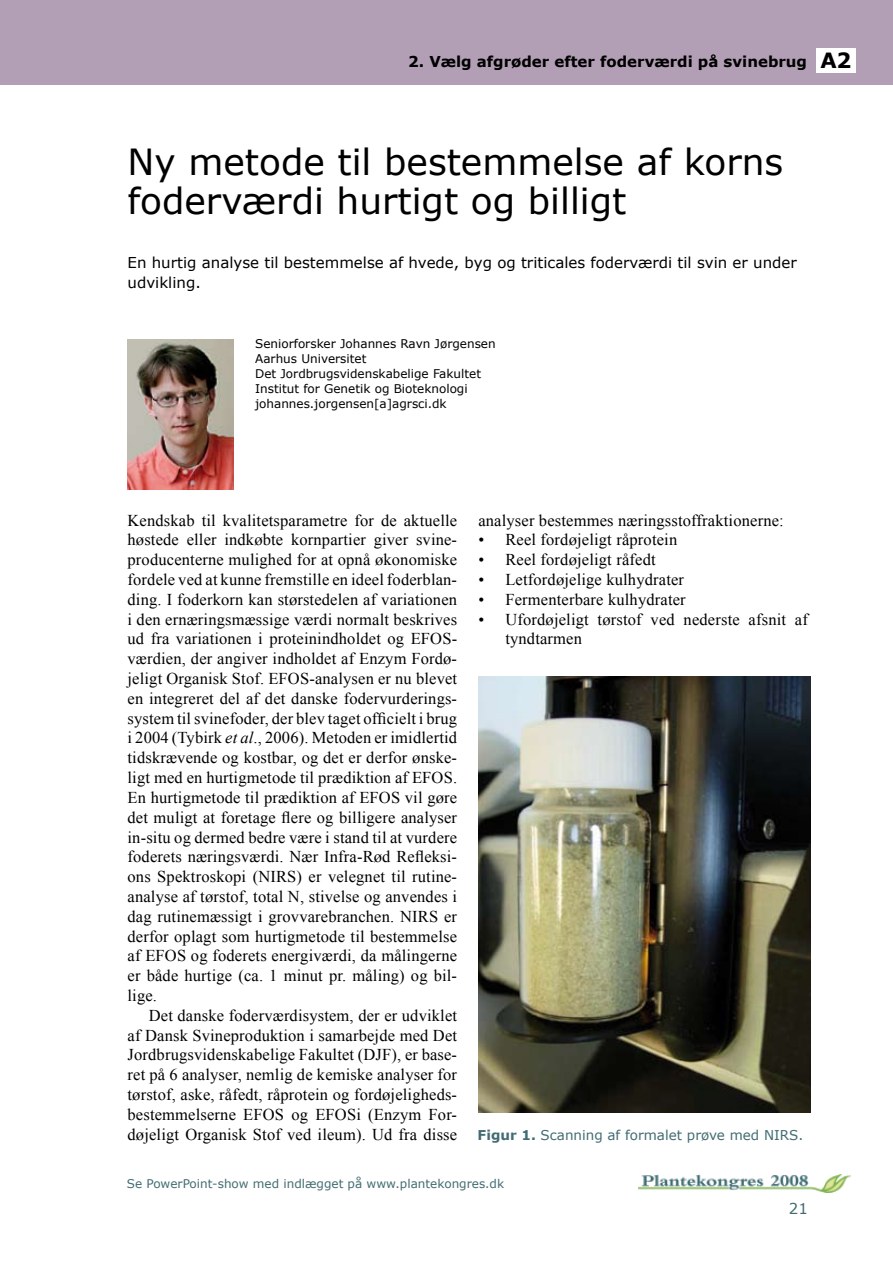
<style>
.page{position:relative;width:893px;height:1263px;background:#fff}
.page>*{position:absolute;margin:0;border:0;box-sizing:border-box;transform-origin:0 0}
.t1{font:36px/39px "Verdana";color:#000}
.t2{font:16.5px/19.8px "Times New Roman";letter-spacing:.01em;color:#000}
.t3{font:15px/19.8px "Verdana";color:#000}
.t4{font:700 15px "Verdana";color:#000}
.t5{font:15px "Verdana";color:#426c72}
.t6{font:13.5px "Verdana";color:#426c72}
.t7{font:12px/15px "Verdana";color:#000}
.t8{font:12px "Verdana";color:#426c72}
.s1{font-size:21px}
.s2{font-style:italic}
.s3{font-weight:700}
</style>
<div class="page">
<div style="left:0;top:0;width:893px;height:85px;background:#b29fb5"></div>
<img style="left:638px;top:1174px;width:213px;height:18px">
<div style="left:816px;top:48px;width:40px;height:24px;background:#fff"></div>
<img style="left:128px;top:339px;width:106px;height:150px">
<img style="left:478px;top:676px;width:332px;height:436px">
<p class="t4" style="left:408px;top:52px;width:445px">2. Vælg afgrøder efter foderværdi på svinebrug <span class="s1">A2</span></p>
<p class="t1" style="left:128px;top:141px;width:657px">Ny metode til bestemmelse af korns foderværdi hurtigt og billigt</p>
<p class="t3" style="left:128px;top:252px;width:671px">En hurtig analyse til bestemmelse af hvede, byg og triticales foderværdi til svin er under udvikling.</p>
<p class="t7" style="left:255px;top:336px;width:242px">Seniorforsker Johannes Ravn Jørgensen Aarhus Universitet<br>Det Jordbrugsvidenskabelige Fakultet Institut for Genetik og Bioteknologi johannes.jorgensen[a]agrsci.dk</p>
<p class="t2" style="left:128px;top:510px;width:331px">Kendskab til kvalitetsparametre for de aktuelle</p>
<p class="t2" style="left:128px;top:530px;width:331px">høstede eller indkøbte kornpartier giver svine-</p>
<p class="t2" style="left:128px;top:550px;width:331px">producenterne mulighed for at opnå økonomiske</p>
<p class="t2" style="left:128px;top:569px;width:331px">fordele ved at kunne fremstille en ideel foderblan-</p>
<p class="t2" style="left:128px;top:589px;width:331px">ding. I foderkorn kan størstedelen af variationen</p>
<p class="t2" style="left:128px;top:609px;width:331px">i den ernæringsmæssige værdi normalt beskrives</p>
<p class="t2" style="left:128px;top:629px;width:331px">ud fra variationen i proteinindholdet og EFOS-</p>
<p class="t2" style="left:128px;top:649px;width:331px">værdien, der angiver indholdet af Enzym Fordø-</p>
<p class="t2" style="left:128px;top:668px;width:331px">jeligt Organisk Stof. EFOS-analysen er nu blevet</p>
<p class="t2" style="left:128px;top:688px;width:331px">en integreret del af det danske fodervurderings-</p>
<p class="t2" style="left:128px;top:708px;width:331px">system til svinefoder, der blev taget officielt i brug</p>
<p class="t2" style="left:128px;top:728px;width:331px">i 2004 (Tybirk <span class="s2">et al</span>., 2006). Metoden er imidlertid</p>
<p class="t2" style="left:128px;top:748px;width:331px">tidskrævende og kostbar, og det er derfor ønske-</p>
<p class="t2" style="left:128px;top:767px;width:331px">ligt med en hurtigmetode til prædiktion af EFOS.</p>
<p class="t2" style="left:128px;top:787px;width:331px">En hurtigmetode til prædiktion af EFOS vil gøre</p>
<p class="t2" style="left:128px;top:807px;width:331px">det muligt at foretage flere og billigere analyser</p>
<p class="t2" style="left:128px;top:827px;width:331px">in-situ og dermed bedre være i stand til at vurdere</p>
<p class="t2" style="left:128px;top:847px;width:331px">foderets næringsværdi. Nær Infra-Rød Refleksi-</p>
<p class="t2" style="left:128px;top:866px;width:331px">ons Spektroskopi (NIRS) er velegnet til rutine-</p>
<p class="t2" style="left:128px;top:886px;width:331px">analyse af tørstof, total N, stivelse og anvendes i</p>
<p class="t2" style="left:128px;top:906px;width:331px">dag rutinemæssigt i grovvarebranchen. NIRS er</p>
<p class="t2" style="left:128px;top:926px;width:331px">derfor oplagt som hurtigmetode til bestemmelse</p>
<p class="t2" style="left:128px;top:946px;width:331px">af EFOS og foderets energiværdi, da målingerne</p>
<p class="t2" style="left:128px;top:965px;width:331px">er både hurtige (ca. 1 minut pr. måling) og bil-</p>
<p class="t2" style="left:128px;top:985px;width:31px">lige.</p>
<p class="t2" style="left:149px;top:1005px;width:310px">Det danske foderværdisystem, der er udviklet</p>
<p class="t2" style="left:128px;top:1025px;width:331px">af Dansk Svineproduktion i samarbejde med Det</p>
<p class="t2" style="left:128px;top:1045px;width:331px">Jordbrugsvidenskabelige Fakultet (DJF), er base-</p>
<p class="t2" style="left:128px;top:1064px;width:331px">ret på 6 analyser, nemlig de kemiske analyser for</p>
<p class="t2" style="left:128px;top:1084px;width:331px">tørstof, aske, råfedt, råprotein og fordøjeligheds-</p>
<p class="t2" style="left:128px;top:1104px;width:331px">bestemmelserne EFOS og EFOSi (Enzym For-</p>
<p class="t2" style="left:128px;top:1124px;width:331px">døjeligt Organisk Stof ved ileum). Ud fra disse</p>
<p class="t2" style="left:505px;top:510px;width:304px;text-indent:-27px">analyser bestemmes næringsstoffraktionerne:<br>Reel fordøjeligt råprotein<br>Reel fordøjeligt råfedt<br>Letfordøjelige kulhydrater<br>Fermenterbare kulhydrater<br>Ufordøjeligt tørstof ved nederste afsnit af tyndtarmen</p>
<p class="t2" style="left:478px;top:530px;width:7px;text-align:justify">• • • • •</p>
<p class="t6" style="left:478px;top:1126px;width:327px"><span class="s3">Figur 1.</span> Scanning af formalet prøve med NIRS.</p>
<p class="t8" style="left:127px;top:1176px;width:379px">Se PowerPoint-show med indlægget på www.plantekongres.dk</p>
<p class="t5" style="left:789px;top:1199px;width:21px">21</p>
</div>
